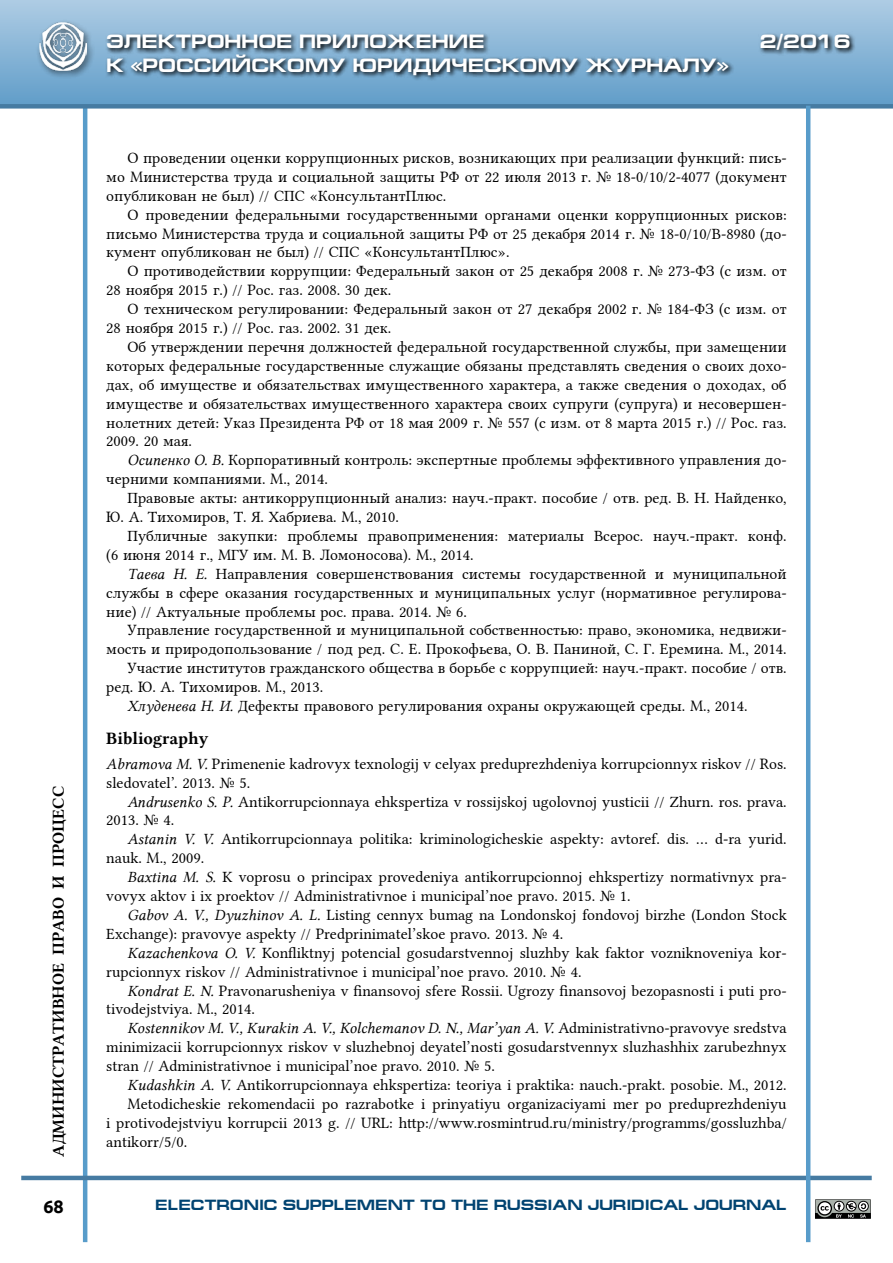
<style>
.page{position:relative;width:893px;height:1263px;background:#fff}
.page>*{position:absolute;margin:0;border:0;box-sizing:border-box;transform-origin:0 0}
.t1{font:700 19.5px "Europe Ext";color:#fff}
.t2{font:700 18px "Ubuntu";color:#000}
.t3{font:17.25px "Lin Libertine B";color:#000}
.t4{font:16.5px "Lin Libertine B";color:#000}
.t5{font:15.75px/18.9px "Lin Libertine";color:#000}
.t6{font:15.75px "Lin Libertine I";color:#000}
.t7{font:700 15px "Europe Ext";color:#004371}
.s1{font-family:"Lin Libertine I"}
.s2{font-family:"Lin Libertine"}
</style>
<div class="page">
<div style="left:0;top:0;width:893px;height:106px;background:linear-gradient(to bottom,#aecce4,#619dc9)"></div>
<hr style="left:83px;top:106px;width:4px;height:1136px;background:#589cca">
<hr style="left:21px;top:1176px;width:851px;height:4px;background:#467ba2">
<div style="left:0;top:104px;width:893px;height:5px;background:#467ba2"></div>
<div style="left:35px;top:19px;width:60px;height:60px;background:#000;opacity:.63"></div>
<img style="left:39px;top:23px;width:48px;height:47px">
<svg style="left:105px;top:31px;width:751px;height:50px;background:#6b90ab"></svg>
<hr style="left:806px;top:106px;width:4px;height:1136px;background:#589cca">
<svg style="left:815px;top:1199px;width:56px;height:20px"></svg>
<p class="t4" style="left:47px;top:1157px;width:373px;rotate:-90deg">административное право и процесс</p>
<p class="t2" style="left:43px;top:1196px;width:22px">68</p>
<p class="t1" style="left:106px;top:31px;width:380px">ЭЛЕКТРОННОЕ ПРИЛОЖЕНИЕ</p>
<p class="t1" style="left:760px;top:31px;width:92px">2/2016</p>
<p class="t1" style="left:106px;top:54px;width:624px">К «РОССИЙСКОМУ ЮРИДИЧЕСКОМУ ЖУРНАЛУ»</p>
<p class="t5" style="left:106px;top:147px;width:682px;text-align:justify;text-indent:21px">О проведении оценки коррупционных рисков, возникающих при реализации функций: пись&shy;мо Министерства труда и социальной защиты РФ от 22 июля 2013 г. № 18-0/10/2-4077 (документ опубликован не был) // СПС «КонсультантПлюс.</p>
<p class="t5" style="left:106px;top:203px;width:682px;text-align:justify;text-indent:21px">О проведении федеральными государственными органами оценки коррупционных рисков: письмо Министерства труда и социальной защиты РФ от 25 декабря 2014 г. № 18-0/10/В-8980 (до&shy;кумент опубликован не был) // СПС «КонсультантПлюс».</p>
<p class="t5" style="left:106px;top:260px;width:682px;text-indent:21px">О противодействии коррупции: Федеральный закон от 25 декабря 2008 г. № 273-ФЗ (с изм. от<br>28 ноября 2015 г.) // Рос. газ. 2008. 30 дек.</p>
<p class="t5" style="left:106px;top:298px;width:682px;text-indent:21px">О техническом регулировании: Федеральный закон от 27 декабря 2002 г. № 184-ФЗ (с изм. от<br>28 ноября 2015 г.) // Рос. газ. 2002. 31 дек.</p>
<p class="t5" style="left:106px;top:336px;width:682px;text-align:justify;text-indent:21px">Об утверждении перечня должностей федеральной государственной службы, при замещении которых федеральные государственные служащие обязаны представлять сведения о своих дохо&shy;дах, об имуществе и обязательствах имущественного характера, а также сведения о доходах, об имуществе и обязательствах имущественного характера своих супруги (супруга) и несовершен&shy;нолетних детей: Указ Президента РФ от 18 мая 2009 г. № 557 (с изм. от 8 марта 2015 г.) // Рос. газ.<br>2009. 20 мая.</p>
<p class="t5" style="left:106px;top:449px;width:682px;text-indent:21px"><span class="s1">Осипенко О. В.</span> Корпоративный контроль: экспертные проблемы эффективного управления до&shy;черними компаниями. М., 2014.</p>
<p class="t5" style="left:106px;top:487px;width:682px;text-indent:21px">Правовые акты: антикоррупционный анализ: науч.-практ. пособие / отв. ред. В. Н. Найденко,<br>Ю. А. Тихомиров, Т. Я. Хабриева. М., 2010.</p>
<p class="t5" style="left:106px;top:525px;width:682px;text-indent:21px">Публичные закупки: проблемы правоприменения: материалы Всерос. науч.-практ. конф. (6 июня 2014 г., МГУ им. М. В. Ломоносова). М., 2014.</p>
<p class="t5" style="left:106px;top:562px;width:682px;text-align:justify;text-indent:21px"><span class="s1">Таева Н. Е.</span> Направления совершенствования системы государственной и муниципальной службы в сфере оказания государственных и муниципальных услуг (нормативное регулирова&shy;ние) // Актуальные проблемы рос. права. 2014. № 6.</p>
<p class="t5" style="left:128px;top:619px;width:661px">Управление государственной и муниципальной собственностью: право, экономика, недвижи-</p>
<p class="t5" style="left:106px;top:638px;width:682px">мость и природопользование / под ред. С. Е. Прокофьева, О. В. Паниной, С. Г. Еремина. М., 2014.</p>
<p class="t5" style="left:128px;top:657px;width:661px">Участие институтов гражданского общества в борьбе с коррупцией: науч.-практ. пособие / отв.</p>
<p class="t5" style="left:106px;top:676px;width:219px">ред. Ю. А. Тихомиров. М., 2013.</p>
<p class="t5" style="left:128px;top:695px;width:622px"><span class="s1">Хлуденева Н. И.</span> Дефекты правового регулирования охраны окружающей среды. М., 2014.</p>
<p class="t3" style="left:106px;top:726px;width:104px">Bibliography</p>
<p class="t5" style="left:106px;top:752px;width:682px"><span class="s1">Abramova M. V.</span> Primenenie kadrovyx texnologij v celyax preduprezhdeniya korrupcionnyx riskov // Ros. sledovatel’. 2013. № 5.</p>
<p class="t5" style="left:106px;top:790px;width:682px;text-indent:21px"><span class="s1">Andrusenko S. P.</span> Antikorrupcionnaya ehkspertiza v rossijskoj ugolovnoj yusticii // Zhurn. ros. prava.<br>2013. № 4.</p>
<p class="t5" style="left:106px;top:828px;width:682px;text-indent:21px"><span class="s1">Astanin V. V.</span> Antikorrupcionnaya politika: kriminologicheskie aspekty: avtoref. dis. ... d-ra yurid. nauk. M., 2009.</p>
<p class="t5" style="left:106px;top:866px;width:682px;text-indent:21px"><span class="s1">Baxtina M. S.</span> K voprosu o principax provedeniya antikorrupcionnoj ehkspertizy normativnyx pra&shy;vovyx aktov i ix proektov // Administrativnoe i municipal’noe pravo. 2015. № 1.</p>
<p class="t5" style="left:106px;top:904px;width:682px;text-indent:21px"><span class="s1">Gabov A. V., Dyuzhinov A. L.</span> Listing cennyx bumag na Londonskoj fondovoj birzhe (London Stock<br>Exchange): pravovye aspekty // Predprinimatel’skoe pravo. 2013. № 4.</p>
<p class="t5" style="left:106px;top:941px;width:682px;text-indent:21px"><span class="s1">Kazachenkova O. V.</span> Konfliktnyj potencial gosudarstvennoj sluzhby kak faktor vozniknoveniya kor&shy;rupcionnyx riskov // Administrativnoe i municipal’noe pravo. 2010. № 4.</p>
<p class="t5" style="left:106px;top:979px;width:682px;text-indent:21px"><span class="s1">Kondrat E. N.</span> Pravonarusheniya v finansovoj sfere Rossii. Ugrozy finansovoj bezopasnosti i puti pro&shy;tivodejstviya. M., 2014.</p>
<p class="t6" style="left:128px;top:1019px;width:661px">Kostennikov M. V., Kurakin A. V., Kolchemanov D. N., Mar’yan A. V. <span class="s2">Administrativno-pravovye sredstva</span></p>
<p class="t5" style="left:106px;top:1036px;width:682px">minimizacii korrupcionnyx riskov v sluzhebnoj deyatel’nosti gosudarstvennyx sluzhashhix zarubezhnyx stran // Administrativnoe i municipal’noe pravo. 2010. № 5.</p>
<p class="t5" style="left:128px;top:1074px;width:661px"><span class="s1">Kudashkin A. V.</span> Antikorrupcionnaya ehkspertiza: teoriya i praktika: nauch.-prakt. posobie. M., 2012.</p>
<p class="t5" style="left:128px;top:1093px;width:661px">Metodicheskie rekomendacii po razrabotke i prinyatiyu organizaciyami mer po preduprezhdeniyu</p>
<p class="t5" style="left:106px;top:1111px;width:682px">i protivodejstviyu korrupcii 2013 g. // URL: http://www.rosmintrud.ru/ministry/programms/gossluzhba/</p>
<p class="t5" style="left:106px;top:1130px;width:82px">antikorr/5/0.</p>
<p class="t7" style="left:155px;top:1196px;width:633px">ELECTRONIC SUPPLEMENT TO THE RUSSIAN JURIDICAL JOURNAL</p>
</div>
